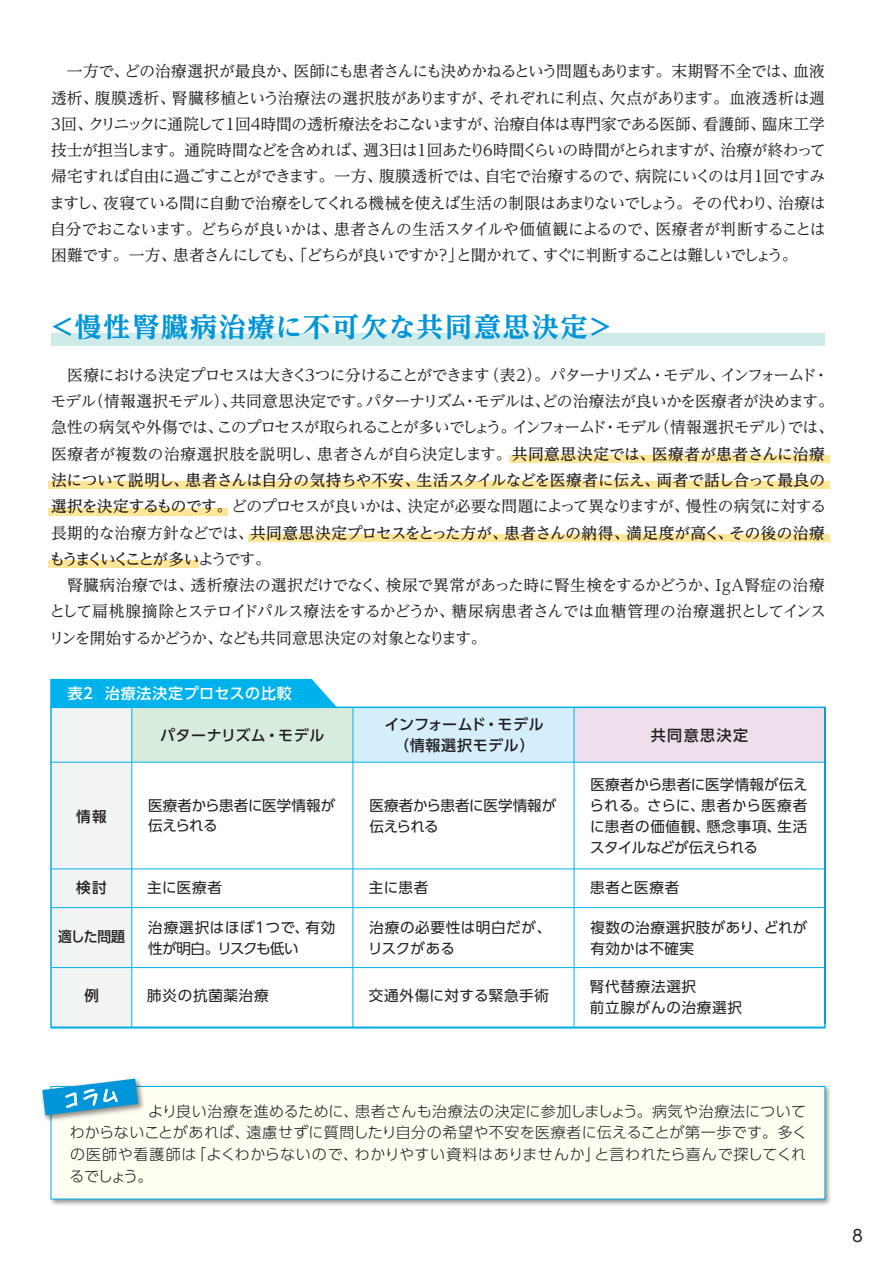
<style>
.page{position:relative;width:893px;height:1263px;background:#fff}
.page>*{position:absolute;margin:0;border:0;box-sizing:border-box;transform-origin:0 0}
.t1{font:700 expanded 27px "UD Reimin Pro";letter-spacing:.07em;color:#0095d9}
.t2{font:16.5px "UD Shin Go Pro";color:#231f20}
.t3{font:15.75px/26.2px "UD Reimin Pro";letter-spacing:-.045em;color:#231f20;text-align:justify}
.t4{font:300 15px/21.8px "UD Shin Go Pro";letter-spacing:.025em;color:#231f20;text-align:justify}
.t5{font:500 15px/21px "UD Shin Go Pr 6 N";letter-spacing:.035em;color:#231f20;text-align:center}
.t6{font:500 15px "UD Shin Go Pro";letter-spacing:.045em;color:#fff}
.t7{font:14.55px/21px "UD Shin Go Pr 6 N";letter-spacing:.02em;color:#231f20}
.t8{font:14.55px/21px "UD Shin Go Pr 6 N";letter-spacing:.05em;color:#231f20}
.t9{font:14.55px/20.2px "UD Shin Go Pr 6 N";letter-spacing:-.015em;color:#231f20}
.t10{font:14.55px/21px "UD Shin Go Pr 6 N";letter-spacing:-.03em;color:#231f20}
.t11{font:500 14.55px "UD Shin Go Pr 6 N";letter-spacing:-.005em;color:#231f20}
.t12{font:500 14.55px "UD Shin Go Pr 6 N";letter-spacing:-.005em;color:#231f20;scale:.95 1}
.s1{font-weight:500}
</style>
<div class="page">
<div style="left:510px;top:455px;width:320px;height:8px;background:#ffe698"></div>
<div style="left:48px;top:482px;width:782px;height:7px;background:#ffe698"></div>
<div style="left:48px;top:508px;width:180px;height:7px;background:#ffe698"></div>
<div style="left:248px;top:534px;width:582px;height:8px;background:#ffe698"></div>
<div style="left:48px;top:560px;width:151px;height:8px;background:#ffe698"></div>
<div style="left:51px;top:333px;width:774px;height:13px;background:#ceeae9"></div>
<img style="left:50px;top:1085px;width:780px;height:120px">
<div style="left:51px;top:1086px;width:774px;height:113px;background:#fffef2;border:1px solid #00b2eb"></div>
<img style="left:41px;top:1079px;width:106px;height:45px">
<svg style="left:50px;top:678px;width:286px;height:28px;background:#12b7ec"></svg>
<div style="left:51px;top:707px;width:81px;height:55px;background:#f2f3f4"></div>
<div style="left:51px;top:762px;width:81px;height:265px;background:#f2f3f4"></div>
<div style="left:132px;top:707px;width:221px;height:55px;background:#d8ecdd"></div>
<div style="left:353px;top:707px;width:221px;height:55px;background:#d4effb"></div>
<div style="left:574px;top:707px;width:251px;height:55px;background:#eedfed"></div>
<hr style="left:51px;top:762px;width:774px;height:1px;background:#00b2eb">
<hr style="left:51px;top:868px;width:774px;height:1px;background:#00b2eb">
<hr style="left:51px;top:907px;width:774px;height:1px;background:#00b2eb">
<hr style="left:51px;top:967px;width:774px;height:1px;background:#00b2eb">
<div style="left:50px;top:706px;width:776px;height:322px;border:2px solid #00b2eb"></div>
<hr style="left:824px;top:707px;width:2px;height:317px;background:#0095d9">
<hr style="left:131px;top:707px;width:1px;height:320px;background:#00b2eb">
<hr style="left:353px;top:707px;width:1px;height:320px;background:#00b2eb">
<hr style="left:574px;top:707px;width:1px;height:320px;background:#00b2eb">
<svg style="left:42px;top:1078px;width:96px;height:37px"></svg>
<p class="t3" style="left:50px;top:58px;width:778px">　一方で、どの治療選択が最良か、医師にも患者さんにも決めかねるという問題もあります。末期腎不全では、血液透析、腹膜透析、腎臓移植という治療法の選択肢がありますが、それぞれに利点、欠点があります。血液透析は週3回、クリニックに通院して1回4時間の透析療法をおこないますが、治療自体は専門家である医師、看護師、臨床工学技士が担当します。通院時間などを含めれば、週3日は1回あたり6時間くらいの時間がとられますが、治療が終わって帰宅すれば自由に過ごすことができます。一方、腹膜透析では、自宅で治療するので、病院にいくのは月1回ですみますし、夜寝ている間に自動で治療をしてくれる機械を使えば生活の制限はあまりないでしょう。その代わり、治療は自分でおこないます。どちらが良いかは、患者さんの生活スタイルや価値観によるので、医療者が判断することは困難です。一方、患者さんにしても、「どちらが良いですか？」と聞かれて、すぐに判断することは難しいでしょう。</p>
<h1 class="t1" style="left:48px;top:305px;width:568px">＜慢性腎臓病治療に不可欠な共同意思決定＞</h1>
<p class="t3" style="left:49px;top:361px;width:786px;text-align:left">　医療における決定プロセスは大きく3つに分けることができます（表２）。パターナリズム・モデル、インフォームド・モデル（情報選択モデル）、共同意思決定です。パターナリズム・モデルは、どの治療法が良いかを医療者が決めます。急性の病気や外傷では、このプロセスが取られることが多いでしょう。インフォームド・モデル（情報選択モデル）では、医療者が複数の治療選択肢を説明し、患者さんが自ら決定します。<span class="s1">共同意思決定では、医療者が患者さんに治療法について説明し、患者さんは自分の気持ちや不安、生活スタイルなどを医療者に伝え、両者で話し合って最良の選択を決定するものです。</span>どのプロセスが良いかは、決定が必要な問題によって異なりますが、慢性の病気に対する長期的な治療方針などでは、<span class="s1">共同意思決定プロセスをとった方が、患者さんの納得、満足度が高く、その後の治療もうまくいくことが多い</span>ようです。<br>　腎臓病治療では、透析療法の選択だけでなく、検尿で異常があった時に腎生検をするかどうか、IgA腎症の治療として扁桃腺摘除とステロイドパルス療法をするかどうか、糖尿病患者さんでは血糖管理の治療選択としてインスリンを開始するかどうか、なども共同意思決定の対象となります。</p>
<p class="t6" style="left:68px;top:681px;width:226px">表２ 治療法決定プロセスの比較</p>
<p class="t5" style="left:160px;top:725px;width:166px">パターナリズム・モデル</p>
<p class="t11" style="left:76px;top:804px;width:32px">情報</p>
<p class="t9" style="left:148px;top:794px;width:189px">医療者から患者に医学情報が伝えられる</p>
<p class="t5" style="left:384px;top:713px;width:161px">インフォームド・モデル（情報選択モデル）</p>
<p class="t5" style="left:651px;top:724px;width:99px">共同意思決定</p>
<p class="t9" style="left:369px;top:794px;width:189px;line-height:21px">医療者から患者に医学情報が伝えられる</p>
<p class="t7" style="left:589px;top:773px;width:220px;text-align:justify">医療者から患者に医学情報が伝えられる。さらに、患者から医療者に患者の価値観、懸念事項、生活スタイルなどが伝えられる</p>
<p class="t11" style="left:76px;top:876px;width:32px">検討</p>
<p class="t12" style="left:58px;top:924px;width:72px">適した問題</p>
<p class="t11" style="left:85px;top:984px;width:16px">例</p>
<p class="t7" style="left:147px;top:877px;width:76px">主に医療者</p>
<p class="t7" style="left:369px;top:877px;width:61px">主に患者</p>
<p class="t7" style="left:590px;top:876px;width:91px">患者と医療者</p>
<p class="t10" style="left:148px;top:916px;width:189px">治療選択はほぼ１つで、有効性が明白。リスクも低い</p>
<p class="t7" style="left:368px;top:916px;width:185px">治療の必要性は明白だが、リスクがある</p>
<p class="t7" style="left:590px;top:916px;width:218px">複数の治療選択肢があり、どれが有効かは不確実</p>
<p class="t8" style="left:147px;top:985px;width:123px">肺炎の抗菌薬治療</p>
<p class="t8" style="left:369px;top:985px;width:182px">交通外傷に対する緊急手術</p>
<p class="t8" style="left:590px;top:975px;width:154px">腎代替療法選択<br>前立腺がんの治療選択</p>
<p class="t4" style="left:70px;top:1099px;width:739px;text-indent:79px">より良い治療を進めるために、患者さんも治療法の決定に参加しましょう。病気や治療法についてわからないことがあれば、遠慮せずに質問したり自分の希望や不安を医療者に伝えることが第一歩です。多くの医師や看護師は「よくわからないので、わかりやすい資料はありませんか」と言われたら喜んで探してくれるでしょう。</p>
<p class="t2" style="left:852px;top:1222px;width:12px">8</p>
</div>
